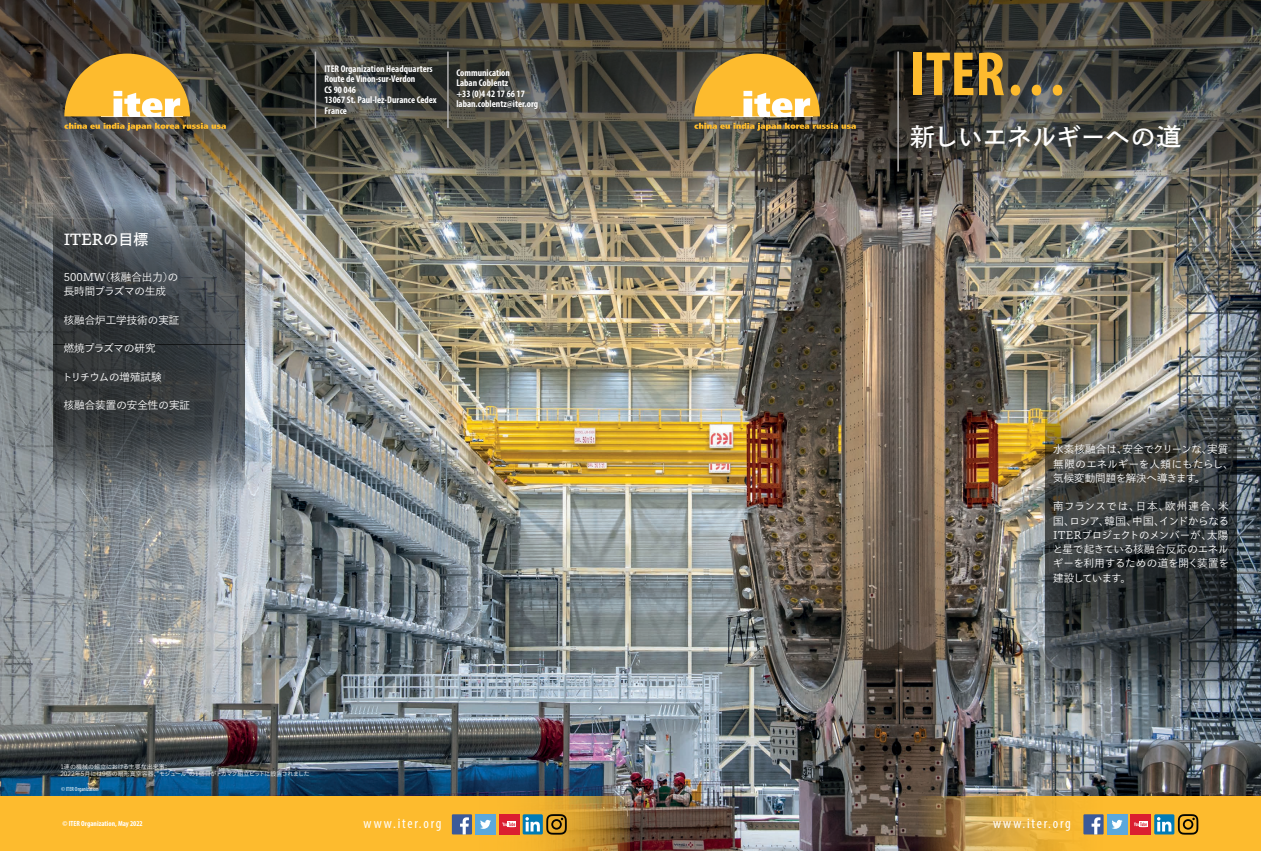
<style>
.page{position:relative;width:1261px;height:851px;background:#fff}
.page>*{position:absolute;margin:0;border:0;box-sizing:border-box;transform-origin:0 0}
.t1{font:700 condensed 63px "Myriad Pro";color:#fdbb2e}
.t2{font:24.75px "Toppan Bunkyu Gothic Pr 6 N DB";letter-spacing:-.005em;color:#fff}
.t3{font:15px "Toppan Bunkyu Gothic Pr 6 N DB";color:#fff}
.t4{font:condensed 14.25px "Myriad Pro";letter-spacing:.125em;color:#fff}
.t5{font:10.5px/14.2px "Toppan Bunkyu Gothic Pr 6 N R";color:#fff}
.t6{font:10.5px "Toppan Bunkyu Gothic Pr 6 N R";letter-spacing:-.035em;color:#fff}
.t7{font:700 condensed 9.75px/10.5px "Myriad Pro";color:#fff}
.t8{font:700 condensed 7.5px "Myriad Pro";color:#fff}
.t9{font:6px "Toppan Bunkyu Gothic Pr 6 N R";color:#fff}
.t10{font:condensed 6px "Myriad Pro";color:#fff}
</style>
<div class="page">
<img style="left:0;top:205px;width:1261px;height:645px">
<div style="left:0;top:796px;width:630px;height:54px;background:#fdbb2e"></div>
<svg style="left:0;top:0;width:1261px;height:205px;background:#4a4943"></svg>
<svg style="left:64px;top:54px;width:126px;height:62px;background:#d5a849"></svg>
<svg style="left:64px;top:123px;width:162px;height:8px"></svg>
<svg style="left:694px;top:54px;width:126px;height:62px;background:#d2a646"></svg>
<svg style="left:694px;top:123px;width:162px;height:8px"></svg>
<hr style="left:315px;top:52px;width:1px;height:76px;background:#b3b2b2">
<hr style="left:447px;top:52px;width:2px;height:76px;background:#b3b2b2">
<hr style="left:897px;top:52px;width:2px;height:119px;background:#b3b2b2">
<svg style="left:918px;top:796px;width:343px;height:54px;background:#dba537"></svg>
<div style="left:452px;top:814px;width:20px;height:20px;background:#3c5a99"></div>
<svg style="left:460px;top:817px;width:9px;height:17px"></svg>
<div style="left:523px;top:814px;width:20px;height:20px;background:#007bb6"></div>
<svg style="left:525px;top:817px;width:15px;height:14px"></svg>
<div style="left:499px;top:814px;width:20px;height:20px;background:#db1e30"></div>
<svg style="left:502px;top:821px;width:14px;height:6px"></svg>
<div style="left:475px;top:814px;width:20px;height:20px;background:#5ba8dc"></div>
<svg style="left:480px;top:819px;width:11px;height:9px"></svg>
<svg style="left:546px;top:814px;width:21px;height:20px"></svg>
<div style="left:1083px;top:814px;width:20px;height:20px;background:#3c5a99"></div>
<svg style="left:1091px;top:817px;width:9px;height:17px"></svg>
<div style="left:1154px;top:814px;width:20px;height:20px;background:linear-gradient(to right,#007bb6,#007bb6)"></div>
<svg style="left:1157px;top:817px;width:14px;height:14px"></svg>
<div style="left:1130px;top:814px;width:20px;height:20px;background:#db1e30"></div>
<svg style="left:1134px;top:821px;width:13px;height:6px"></svg>
<div style="left:1107px;top:814px;width:20px;height:20px;background:#5ba8dc"></div>
<svg style="left:1112px;top:819px;width:10px;height:9px"></svg>
<svg style="left:1178px;top:814px;width:20px;height:20px"></svg>
<svg style="left:54px;top:344px;width:190px;height:145px;background:#454a4d"></svg>
<svg style="left:54px;top:200px;width:190px;height:144px;background:#494e52"></svg>
<svg style="left:1045px;top:548px;width:191px;height:145px;background:#383e41"></svg>
<img style="left:1045px;top:403px;width:191px;height:145px">
<p class="t3" style="left:64px;top:231px;width:86px">ITERの目標</p>
<p class="t5" style="left:64px;top:270px;width:116px">500MW(核融合出力)の</p>
<p class="t5" style="left:64px;top:284px;width:104px">長時間プラズマの生成</p>
<p class="t5" style="left:64px;top:313px;width:117px">核融合炉工学技術の実証</p>
<p class="t5" style="left:64px;top:341px;width:93px">燃焼プラズマの研究</p>
<p class="t6" style="left:62px;top:371px;width:101px">トリチウムの増殖試験</p>
<p class="t5" style="left:64px;top:398px;width:128px">核融合装置の安全性の実証</p>
<p class="t7" style="left:324px;top:63px;width:110px">ITER Organization Headquarters<br>Route de Vinon-sur-Verdon</p>
<p class="t7" style="left:324px;top:84px;width:33px">CS 90 046</p>
<p class="t7" style="left:324px;top:94px;width:114px">13067 St. Paul-lez-Durance Cedex<br>France</p>
<p class="t7" style="left:456px;top:67px;width:55px">Communication</p>
<p class="t7" style="left:456px;top:78px;width:53px">Laban Coblentz</p>
<p class="t7" style="left:456px;top:88px;width:70px">+33 (0)4 42 17 66 17</p>
<p class="t7" style="left:456px;top:99px;width:83px">laban.coblentz@iter.org</p>
<p class="t1" style="left:910px;top:35px;width:159px">ITER…</p>
<p class="t2" style="left:910px;top:122px;width:273px">新しいエネルギーへの道</p>
<p class="t5" style="left:1053px;top:442px;width:182px">水素核融合は、安全でクリーンな、実質無限のエネルギーを人類にもたらし、気候変動問題を解決へ導きます。</p>
<p class="t5" style="left:1053px;top:499px;width:178px;text-align:justify">南フランスでは、日本、欧州連合、米国、ロシア、韓国、中国、インドからなるITERプロジェクトのメンバーが、太陽と星で起きている核融合反応のエネルギーを利用するための道を開く装置を建設しています。</p>
<p class="t9" style="left:60px;top:763px;width:110px">1連の機械の組立における主要な出来事：</p>
<p class="t9" style="left:60px;top:770px;width:251px">2022年5月には9個の扇形真空容器、”モジュール”の1個目がトカマク組立ピットに設置されました</p>
<p class="t10" style="left:61px;top:784px;width:39px">© ITER Organization</p>
<p class="t8" style="left:63px;top:819px;width:82px">© ITER Organization, May 2022</p>
<p class="t4" style="left:993px;top:814px;width:79px">www.iter.org</p>
<p class="t4" style="left:364px;top:814px;width:79px">www.iter.org</p>
</div>
